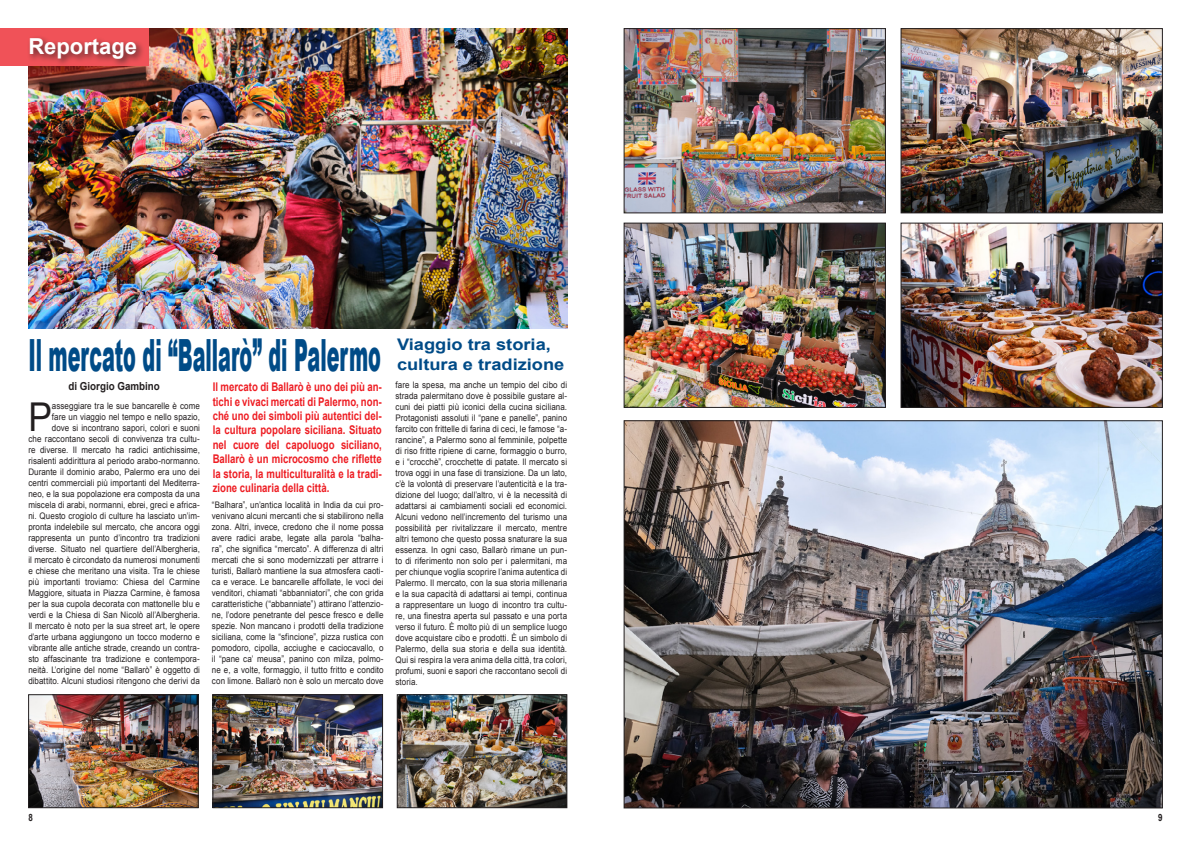
<style>
.page{position:relative;width:1191px;height:842px;background:#fff}
.page>*{position:absolute;margin:0;border:0;box-sizing:border-box;transform-origin:0 0}
.gazzettino_ok{font:900 44.4px "Arial";color:#004b87;scale:.43 1}
.gazzettino_ok-2{font:39.7px "Arial";color:#231f20;scale:.89 1}
.Normale{font:700 22px "Arial";color:#fff}
.gazzettino_ok-3{font:700 16px "Arial";color:#004b87;scale:1.14 1}
.gazzettino_ok-4{font:700 12px/14.4px "Arial";color:#ee1d23;text-align:justify;scale:.8 1}
.Normale-2{font:700 11px "Arial";color:#231f20;scale:.89 1}
.t1{font:700 10px "Arial";color:#231f20;scale:.8 1}
.gazzettino_ok-5{font:9px/11px "Arial";letter-spacing:.01em;color:#231f20;text-align:justify;scale:.89 1}
</style>
<div class="page">
<img style="left:28px;top:28px;width:539px;height:301px">
<img style="left:626px;top:422px;width:534px;height:384px">
<div style="left:0;top:28px;width:149px;height:38px;background:#f05258"></div>
<div style="left:27px;top:35px;width:118px;height:32px;background:#231f20;opacity:.75"></div>
<img style="left:902px;top:225px;width:258px;height:181px">
<div style="left:900px;top:223px;width:262px;height:185px;border:1px solid #231f20"></div>
<img style="left:902px;top:30px;width:258px;height:181px">
<div style="left:900px;top:28px;width:262px;height:185px;border:1px solid #231f20"></div>
<img style="left:626px;top:225px;width:257px;height:181px">
<div style="left:624px;top:223px;width:261px;height:185px;border:1px solid #231f20"></div>
<img style="left:399px;top:696px;width:166px;height:110px">
<div style="left:397px;top:694px;width:170px;height:114px;border:1px solid #231f20"></div>
<img style="left:215px;top:696px;width:166px;height:110px">
<div style="left:213px;top:694px;width:170px;height:114px;border:1px solid #231f20"></div>
<img style="left:30px;top:696px;width:166px;height:110px">
<div style="left:28px;top:694px;width:170px;height:114px;border:1px solid #231f20"></div>
<img style="left:626px;top:30px;width:257px;height:181px">
<div style="left:624px;top:28px;width:261px;height:185px;border:1px solid #231f20"></div>
<p class="Normale" style="left:28px;top:32px;width:110px">Reportage</p>
<p class="gazzettino_ok" style="left:28px;top:322px;width:822px">Il mercato di “Ballarò” di Palermo</p>
<p class="gazzettino_ok-3" style="left:397px;top:334px;width:136px">Viaggio tra storia,</p>
<p class="gazzettino_ok-3" style="left:397px;top:353px;width:148px">cultura e tradizione</p>
<p class="Normale-2" style="left:68px;top:379px;width:104px">di Giorgio Gambino</p>
<p class="gazzettino_ok-5" style="left:28px;top:400px;width:194px;text-align:right">asseggiare tra le sue bancarelle è come<br>fare un viaggio nel tempo e nello spazio,<br>dove si incontrano sapori, colori e suoni<br>che raccontano secoli di convivenza tra cultu&shy;re diverse. Il mercato ha radici antichissime, risalenti addirittura al periodo arabo-normanno.<br>Durante il dominio arabo, Palermo era uno dei centri commerciali più importanti del Mediterra&shy;neo, e la sua popolazione era composta da una miscela di arabi, normanni, ebrei, greci e africa&shy;ni. Questo crogiolo di culture ha lasciato un’im&shy;pronta indelebile sul mercato, che ancora oggi rappresenta un punto d’incontro tra tradizioni diverse. Situato nel quartiere dell’Albergheria, il mercato è circondato da numerosi monumenti e chiese che meritano una visita. Tra le chiese più importanti troviamo: Chiesa del Carmine Maggiore, situata in Piazza Carmine, è famosa per la sua cupola decorata con mattonelle blu e verdi e la Chiesa di San Nicolò all’Albergheria.<br>Il mercato è noto per la sua street art, le opere d’arte urbana aggiungono un tocco moderno e vibrante alle antiche strade, creando un contra&shy;sto affascinante tra tradizione e contempora&shy;neità. L’origine del nome “Ballarò” è oggetto di dibattito. Alcuni studiosi ritengono che derivi da</p>
<p class="gazzettino_ok-2" style="left:28px;top:391px;width:28px">P</p>
<p class="gazzettino_ok-4" style="left:213px;top:380px;width:213px">Il mercato di Ballarò è uno dei più an&shy;tichi e vivaci mercati di Palermo, non&shy;ché uno dei simboli più autentici del&shy;la cultura popolare siciliana. Situato nel cuore del capoluogo siciliano, Ballarò è un microcosmo che riflette la storia, la multiculturalità e la tradi&shy;zione culinaria della città.</p>
<p class="gazzettino_ok-5" style="left:212px;top:500px;width:194px">“Balhara”, un’antica località in India da cui pro&shy;venivano alcuni mercanti che si stabilirono nella zona. Altri, invece, credono che il nome possa avere radici arabe, legate alla parola “balha&shy;ra”, che significa “mercato”. A differenza di altri mercati che si sono modernizzati per attrarre i turisti, Ballarò mantiene la sua atmosfera caoti&shy;ca e verace. Le bancarelle affollate, le voci dei venditori, chiamati “abbanniatori”, che con grida caratteristiche (“abbanniate”) attirano l’attenzio&shy;ne, l’odore penetrante del pesce fresco e delle spezie. Non mancano i prodotti della tradizione siciliana, come la “sfincione”, pizza rustica con pomodoro, cipolla, acciughe e caciocavallo, o il “pane ca’ meusa”, panino con milza, polmo&shy;ne e, a volte, formaggio, il tutto fritto e condito con limone. Ballarò non è solo un mercato dove</p>
<p class="gazzettino_ok-5" style="left:395px;top:380px;width:194px">fare la spesa, ma anche un tempio del cibo di strada palermitano dove è possibile gustare al&shy;cuni dei piatti più iconici della cucina siciliana.<br>Protagonisti assoluti il “pane e panelle”, panino farcito con frittelle di farina di ceci, le famose “a&shy;rancine”, a Palermo sono al femminile, polpette di riso fritte ripiene di carne, formaggio o burro, e i “crocchè”, crocchette di patate. Il mercato si trova oggi in una fase di transizione. Da un lato, c’è la volontà di preservare l’autenticità e la tra&shy;dizione del luogo; dall’altro, vi è la necessità di adattarsi ai cambiamenti sociali ed economici.<br>Alcuni vedono nell’incremento del turismo una possibilità per rivitalizzare il mercato, mentre altri temono che questo possa snaturare la sua essenza. In ogni caso, Ballarò rimane un pun&shy;to di riferimento non solo per i palermitani, ma per chiunque voglia scoprire l’anima autentica di Palermo. Il mercato, con la sua storia millenaria e la sua capacità di adattarsi ai tempi, continua a rappresentare un luogo di incontro tra cultu&shy;re, una finestra aperta sul passato e una porta verso il futuro. È molto più di un semplice luogo dove acquistare cibo e prodotti. È un simbolo di Palermo, della sua storia e della sua identità.<br>Qui si respira la vera anima della città, tra colori, profumi, suoni e sapori che raccontano secoli di storia.</p>
<p class="t1" style="left:28px;top:811px;width:7px">8</p>
<p class="t1" style="left:1158px;top:811px;width:7px">9</p>
</div>
